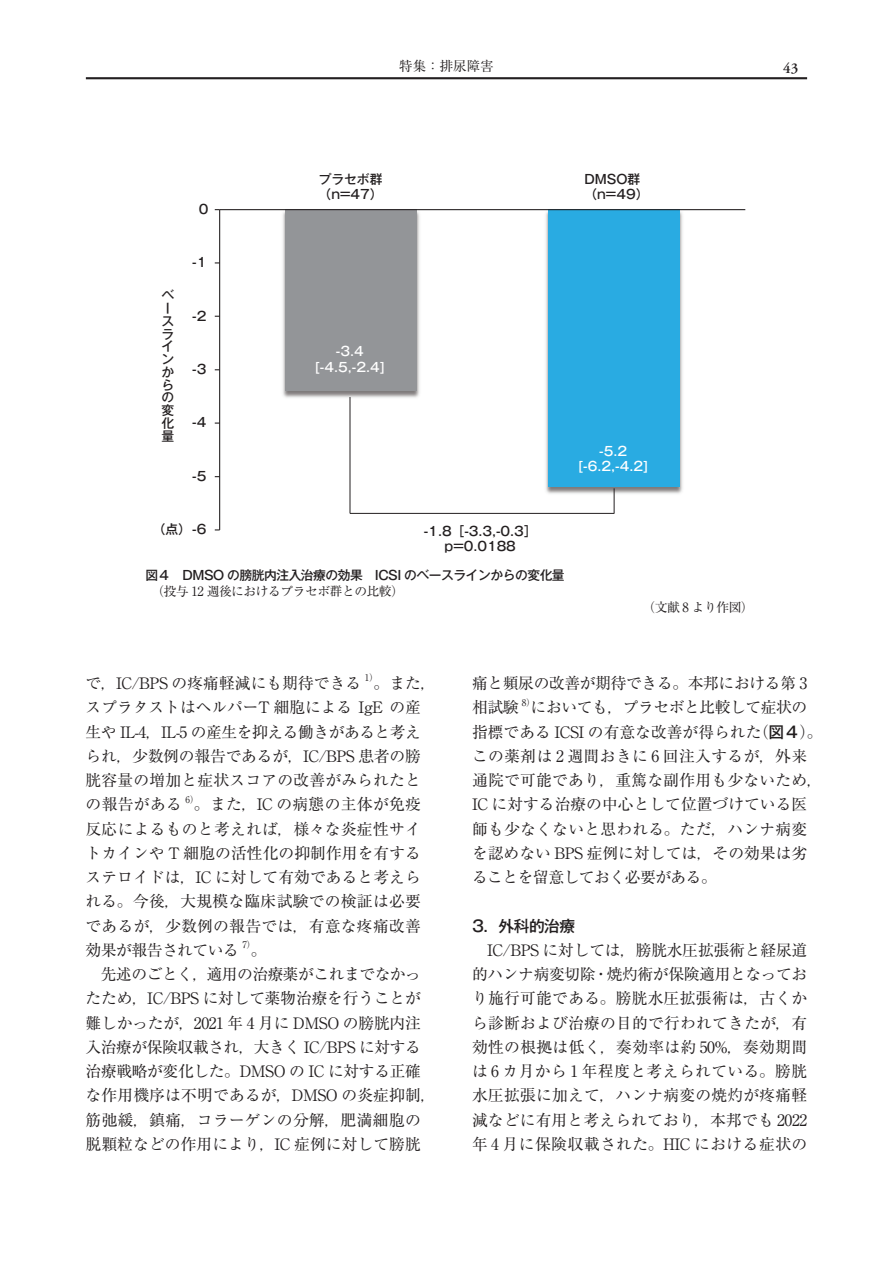
<style>
.page{position:relative;width:893px;height:1263px;background:#fff}
.page>*{position:absolute;margin:0;border:0;box-sizing:border-box;transform-origin:0 0}
.t1{font:15.75px/24.3px "Ryumin Pro";color:#231f20}
.t2{font:15.75px/24.3px "Ryumin Pro";letter-spacing:-.02em;color:#231f20}
.t3{font:500 15.75px "Gothic MB101 Pro";letter-spacing:-.035em;color:#231f20}
.t4{font:600 15px "Adobe Garamond";color:#231f20}
.t5{font:13.5px "Ryumin Pro";color:#231f20}
.t6{font:500 12.75px/12.8px "Gothic MB101 Pro";letter-spacing:-.035em;color:#231f20}
.t7{font:12.75px "Ryumin Pro";letter-spacing:-.035em;color:#231f20}
.t8{font:500 12.75px/15.3px "Gothic MB101 Pro";color:#fff;text-align:center}
.t9{font:9.15px "Ryumin Pro";color:#231f20}
.s1{font-family:"Gothic MB101 Pro";font-weight:500}
</style>
<div class="page">
<img style="left:543px;top:210px;width:141px;height:285px">
<img style="left:280px;top:210px;width:142px;height:189px">
<div style="left:548px;top:209px;width:132px;height:278px;background:#29abe2"></div>
<div style="left:285px;top:209px;width:132px;height:182px;background:#939598"></div>
<hr style="left:219px;top:210px;width:1px;height:320px;background:#231f20">
<hr style="left:220px;top:209px;width:525px;height:1px;background:#231f20">
<hr style="left:350px;top:397px;width:1px;height:116px;background:#231f20">
<hr style="left:350px;top:513px;width:264px;height:1px;background:#231f20">
<svg style="left:614px;top:488px;width:1px;height:25px"></svg>
<hr style="left:86px;top:77px;width:721px;height:2px;background:#231f20">
<p class="t5" style="left:399px;top:55px;width:96px">特集：排尿障害</p>
<p class="t4" style="left:783px;top:60px;width:17px">43</p>
<p class="t6" style="left:199px;top:201px;width:11px">0</p>
<p class="t6" style="left:161px;top:288px;width:14px">ベースラインからの変化量</p>
<p class="t6" style="left:192px;top:254px;width:16px">-1</p>
<p class="t6" style="left:192px;top:308px;width:16px">-2</p>
<p class="t6" style="left:192px;top:361px;width:16px">-3</p>
<p class="t6" style="left:192px;top:415px;width:16px">-4</p>
<p class="t6" style="left:192px;top:468px;width:16px">-5</p>
<p class="t6" style="left:153px;top:521px;width:55px">（点）-6</p>
<p class="t6" style="left:319px;top:170px;width:66px;line-height:15.3px">プラセボ群（n=47）</p>
<p class="t6" style="left:584px;top:170px;width:66px;line-height:15.3px">DMSO群（n=49）</p>
<p class="t8" style="left:315px;top:342px;width:72px">-3.4 [-4.5,-2.4]</p>
<p class="t6" style="left:424px;top:521px;width:114px;line-height:15.3px;text-align:center">-1.8［-3.3,-0.3］p=0.0188</p>
<p class="t8" style="left:578px;top:442px;width:72px">-5.2 [-6.2,-4.2]</p>
<p class="t6" style="left:146px;top:567px;width:421px">図４　DMSO の膀胱内注入治療の効果　ICSI のベースラインからの変化量</p>
<p class="t7" style="left:146px;top:581px;width:260px">　（投与 12 週後におけるプラセボ群との比較）</p>
<p class="t7" style="left:642px;top:597px;width:113px">（文献 8 より作図）</p>
<p class="t1" style="left:86px;top:670px;width:277px">で，IC/BPS の疼痛軽減にも期待できる</p>
<p class="t9" style="left:365px;top:671px;width:15px">1）</p>
<p class="t1" style="left:86px;top:670px;width:352px;text-indent:288px">。また，スプラタストはヘルパーT 細胞による IgE の産生や IL-4，IL-5 の産生を抑える働きがあると考えられ，少数例の報告であるが，IC/BPS 患者の膀胱容量の増加と症状スコアの改善がみられたとの報告がある</p>
<p class="t9" style="left:185px;top:792px;width:15px">6）</p>
<p class="t1" style="left:86px;top:791px;width:337px;text-align:justify;text-indent:108px">。また，IC の病態の主体が免疫反応によるものと考えれば，様々な炎症性サイトカインや T 細胞の活性化の抑制作用を有するステロイドは，IC に対して有効であると考えられる。今後，大規模な臨床試験での検証は必要であるが，少数例の報告では，有意な疼痛改善効果が報告されている</p>
<p class="t9" style="left:242px;top:937px;width:15px">7）</p>
<p class="t1" style="left:86px;top:937px;width:352px;text-indent:165px">。<br>　先述のごとく，適用の治療薬がこれまでなかったため，IC/BPS に対して薬物治療を行うことが難しかったが，2021 年 4 月に DMSO の膀胱内注入治療が保険収載され，大きく IC/BPS に対する治療戦略が変化した。DMSO の IC に対する正確な作用機序は不明であるが，DMSO の炎症抑制，筋弛緩，鎮痛，コラーゲンの分解，肥満細胞の脱顆粒などの作用により，IC 症例に対して膀胱</p>
<p class="t2" style="left:472px;top:670px;width:337px">痛と頻尿の改善が期待できる。本邦における第 3相試験</p>
<p class="t9" style="left:522px;top:695px;width:15px">8）</p>
<p class="t1" style="left:472px;top:694px;width:352px;text-indent:59px">においても，プラセボと比較して症状の指標である ICSI の有意な改善が得られた（<span class="s1">図４</span>）。この薬剤は 2 週間おきに 6 回注入するが，外来通院で可能であり，重篤な副作用も少ないため，<br>IC に対する治療の中心として位置づけている医師も少なくないと思われる。ただ，ハンナ病変を認めない BPS 症例に対しては，その効果は劣ることを留意しておく必要がある。</p>
<p class="t3" style="left:472px;top:912px;width:105px">3．外科的治療</p>
<p class="t1" style="left:472px;top:937px;width:337px;text-align:justify">　IC/BPS に対しては，膀胱水圧拡張術と経尿道的ハンナ病変切除・焼灼術が保険適用となっており施行可能である。膀胱水圧拡張術は，古くから診断および治療の目的で行われてきたが，有効性の根拠は低く，奏効率は約 50%，奏効期間は 6 カ月から 1 年程度と考えられている。膀胱水圧拡張に加えて，ハンナ病変の焼灼が疼痛軽減などに有用と考えられており，本邦でも 2022年 4 月に保険収載された。HIC における症状の</p>
</div>
